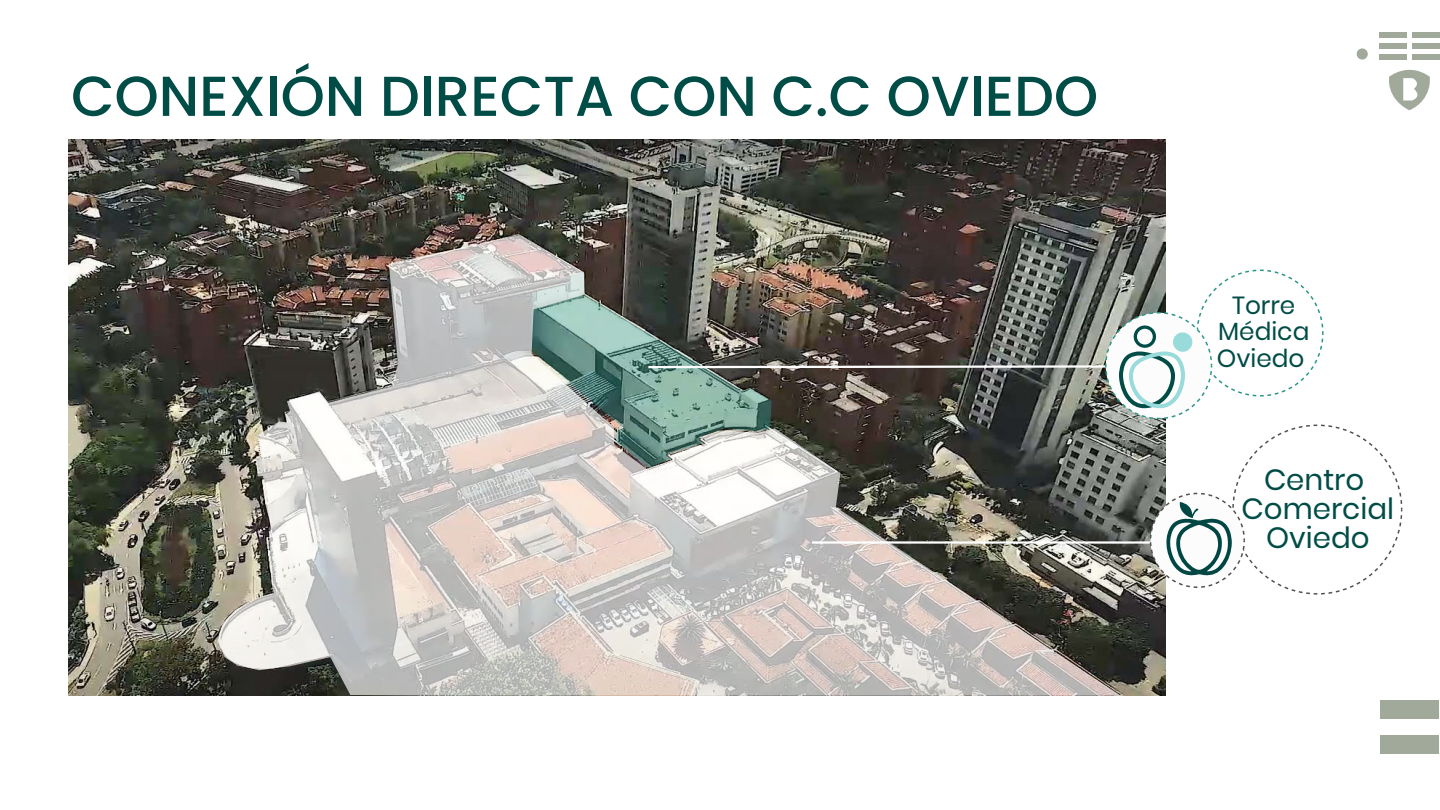
<style>
.page{position:relative;width:1440px;height:810px;background:#fff}
.page>*{position:absolute;margin:0;border:0;box-sizing:border-box;transform-origin:0 0}
.t1{font:500 56.25px "Poppins";color:#004c46}
.t2{font:29.25px/29px "Poppins";color:#004c46;text-align:center}
.t3{font:24.75px/26.2px "Poppins";color:#004c46;text-align:center}
</style>
<div class="page">
<div style="left:1357px;top:48px;width:11px;height:12px;background:#a0a99a;border-radius:50%"></div>
<div style="left:1379px;top:32px;width:28px;height:5px;background:#a0a99a"></div>
<div style="left:1379px;top:43px;width:28px;height:5px;background:#a0a99a"></div>
<div style="left:1379px;top:54px;width:28px;height:6px;background:#a0a99a"></div>
<div style="left:1412px;top:32px;width:28px;height:5px;background:#a0a99a"></div>
<div style="left:1412px;top:43px;width:28px;height:5px;background:#a0a99a"></div>
<div style="left:1412px;top:54px;width:28px;height:6px;background:#a0a99a"></div>
<svg style="left:1389px;top:69px;width:41px;height:41px"></svg>
<div style="left:1380px;top:700px;width:59px;height:19px;background:#a0a99a"></div>
<div style="left:1380px;top:735px;width:59px;height:19px;background:#a0a99a"></div>
<img style="left:68px;top:139px;width:1098px;height:557px">
<svg style="left:1400px;top:507px;width:3px;height:5px"></svg>
<hr style="left:812px;top:541px;width:415px;height:3px;background:#fff">
<svg style="left:1149px;top:492px;width:97px;height:97px"></svg>
<svg style="left:1121px;top:269px;width:203px;height:151px"></svg>
<div style="left:1173px;top:332px;width:19px;height:20px;background:#99dada;border-radius:50%"></div>
<img style="left:217px;top:235px;width:904px;height:461px">
<p class="t1" style="left:71px;top:64px;width:1029px">CONEXIÓN DIRECTA CON C.C OVIEDO</p>
<p class="t3" style="left:1217px;top:292px;width:94px">Torre<br>Médica<br>Oviedo</p>
<p class="t2" style="left:1242px;top:466px;width:154px">Centro<br>Comercial<br>Oviedo</p>
</div>
